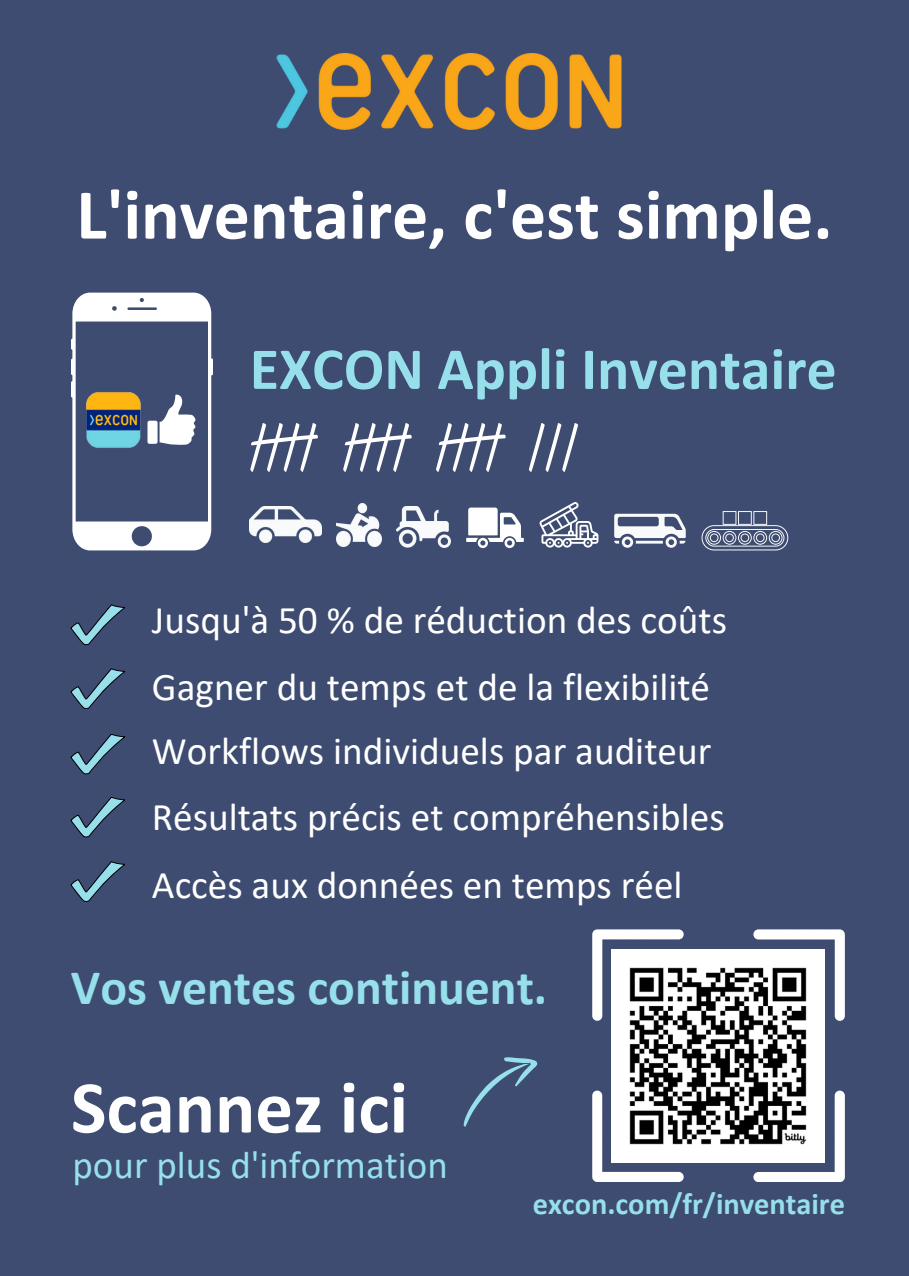
<style>
.page{position:relative;width:909px;height:1276px;background:#3d4c70}
.page>*{position:absolute;margin:0;border:0;box-sizing:border-box;transform-origin:0 0}
.t1{font:700 75px "Calibri";color:#fff}
.t2{font:700 72px "Calibri";color:#fff}
.t3{font:68.7px "Pinatas Marks";color:#fff}
.t4{font:700 60px "Calibri";color:#96dfeb}
.t5{font:700 49.8px "Calibri";color:#96dfeb}
.t6{font:39.3px "Calibri";color:#fff}
.t7{font:39px "Calibri";color:#96dfeb}
.t8{font:700 30.6px "Calibri";color:#96dfeb}
</style>
<div class="page">
<svg style="left:71px;top:293px;width:142px;height:257px"></svg>
<div style="left:148px;top:421px;width:10px;height:23px;background:#fff;border-radius:2px"></div>
<svg style="left:71px;top:797px;width:54px;height:41px"></svg>
<img style="left:276px;top:53px;width:346px;height:77px">
<svg style="left:71px;top:861px;width:54px;height:41px"></svg>
<svg style="left:71px;top:605px;width:54px;height:40px"></svg>
<svg style="left:71px;top:734px;width:54px;height:40px"></svg>
<svg style="left:71px;top:669px;width:54px;height:40px"></svg>
<img style="left:336px;top:503px;width:45px;height:43px">
<img style="left:397px;top:507px;width:54px;height:40px">
<img style="left:250px;top:507px;width:72px;height:36px">
<svg style="left:592px;top:929px;width:92px;height:92px"></svg>
<svg style="left:753px;top:929px;width:91px;height:92px"></svg>
<svg style="left:753px;top:1090px;width:91px;height:91px"></svg>
<svg style="left:592px;top:1090px;width:92px;height:91px"></svg>
<svg style="left:466px;top:507px;width:58px;height:41px"></svg>
<svg style="left:540px;top:502px;width:58px;height:45px"></svg>
<svg style="left:614px;top:514px;width:72px;height:33px"></svg>
<svg style="left:702px;top:511px;width:86px;height:39px"></svg>
<svg style="left:463px;top:1057px;width:75px;height:70px"></svg>
<img style="left:611px;top:949px;width:214px;height:214px">
<p class="t2" style="left:76px;top:185px;width:758px">L'inventaire, c'est simple.</p>
<p class="t4" style="left:250px;top:344px;width:588px">EXCON Appli Inventaire</p>
<p class="t3" style="left:250px;top:404px;width:330px">IIII IIII IIII III</p>
<h5 class="t6" style="left:152px;top:604px;width:577px">Jusqu'à 50 % de réduction des coûts</h5>
<p class="t6" style="left:152px;top:671px;width:560px">Gagner du temps et de la flexibilité</p>
<h5 class="t6" style="left:152px;top:734px;width:561px">Workflows individuels par auditeur</h5>
<p class="t6" style="left:152px;top:801px;width:574px">Résultats précis et compréhensibles</p>
<p class="t6" style="left:152px;top:869px;width:532px">Accès aux données en temps réel</p>
<p class="t5" style="left:71px;top:966px;width:478px">Vos ventes continuent.</p>
<p class="t1" style="left:71px;top:1076px;width:339px">Scannez ici</p>
<p class="t7" style="left:73px;top:1148px;width:377px">pour plus d'information</p>
<p class="t8" style="left:533px;top:1191px;width:314px">excon.com/fr/inventaire</p>
</div>
